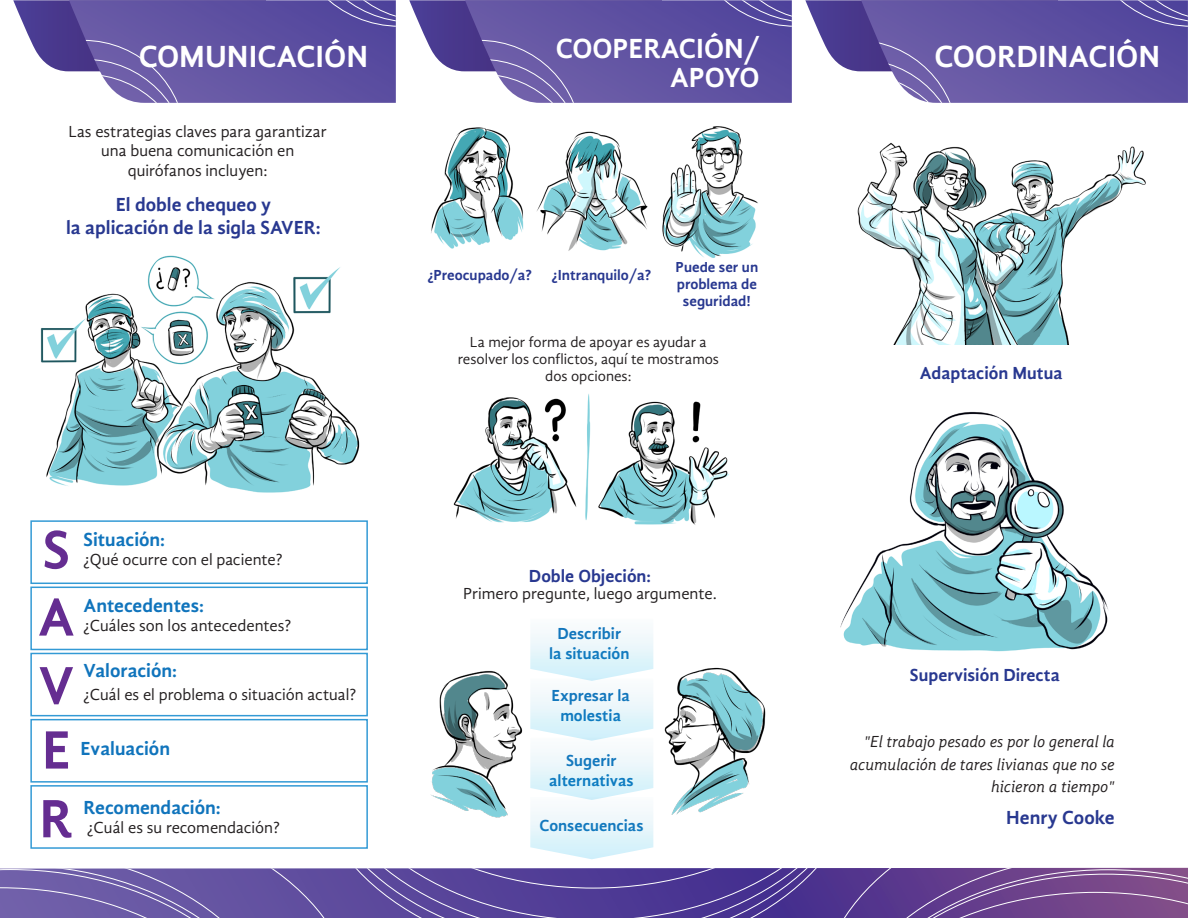
<style>
.page{position:relative;width:1188px;height:918px;background:#fff}
.page>*{position:absolute;margin:0;border:0;box-sizing:border-box;transform-origin:0 0}
.t1{font:700 31.5px "Gandhi Sans";color:#fff}
.t2{font:700 28.5px/28.8px "Gandhi Sans";color:#fff;text-align:right}
.t3{font:700 19.5px "Gandhi Sans";color:#1074bc}
.t4{font:700 19.5px/22.8px "Gandhi Sans";color:#283890;text-align:center}
.t5{font:700 18px "Gandhi Sans";color:#283890}
.t6{font:16.5px/19.8px "Gandhi Sans";color:#231f20;text-align:center}
.t7{font:italic 16.5px/22.8px "Gandhi Sans";color:#231f20;text-align:right}
.t8{font:700 16.5px/19.8px "Gandhi Sans";color:#1074bc;text-align:center}
.t9{font:15px/16.8px "Gandhi Sans";color:#231f20;text-align:center}
.t10{font:700 15px/16.8px "Gandhi Sans";color:#283890;text-align:center}
</style>
<div class="page">
<img style="left:430px;top:656px;width:336px;height:162px">
<img style="left:453px;top:394px;width:276px;height:131px">
<div style="left:30px;top:785px;width:338px;height:64px;border:2px solid #339ad5"></div>
<div style="left:30px;top:719px;width:338px;height:64px;border:2px solid #339ad5"></div>
<div style="left:30px;top:520px;width:338px;height:64px;border:2px solid #339ad5"></div>
<div style="left:30px;top:587px;width:338px;height:63px;border:2px solid #339ad5"></div>
<div style="left:30px;top:653px;width:338px;height:63px;border:2px solid #339ad5"></div>
<svg style="left:13px;top:0;width:383px;height:103px;background:#7165ab"></svg>
<svg style="left:409px;top:0;width:383px;height:103px;background:#7165ab"></svg>
<svg style="left:805px;top:0;width:383px;height:103px;background:#7165ab"></svg>
<svg style="left:0;top:868px;width:1188px;height:50px;background:#664e9b"></svg>
<img style="left:40px;top:255px;width:320px;height:238px">
<img style="left:431px;top:126px;width:327px;height:132px">
<svg style="left:530px;top:633px;width:123px;height:226px"></svg>
<svg style="left:45px;top:530px;width:23px;height:39px"></svg>
<svg style="left:39px;top:598px;width:35px;height:38px"></svg>
<svg style="left:40px;top:667px;width:33px;height:37px"></svg>
<svg style="left:46px;top:731px;width:22px;height:38px"></svg>
<svg style="left:43px;top:800px;width:28px;height:38px"></svg>
<img style="left:857px;top:143px;width:289px;height:202px">
<img style="left:840px;top:411px;width:268px;height:241px">
<h1 class="t1" style="left:139px;top:38px;width:231px">COMUNICACIÓN</h1>
<h2 class="t2" style="left:556px;top:34px;width:205px">COOPERACIÓN/<br>APOYO</h2>
<h1 class="t1" style="left:935px;top:38px;width:227px">COORDINACIÓN</h1>
<h1 class="t1" style="left:559px;top:38px;width:188px">SUPERVISIÓN</h1>
<h1 class="t1" style="left:955px;top:38px;width:188px">SUPERVISIÓN</h1>
<p class="t6" style="left:69px;top:121px;width:260px">Las estrategias claves para garantizar una buena comunicación en quirófanos incluyen:</p>
<p class="t4" style="left:66px;top:193px;width:256px">El doble chequeo y<br>la aplicación de la sigla SAVER:</p>
<p class="t3" style="left:84px;top:528px;width:83px">Situación:</p>
<p class="t6" style="left:84px;top:550px;width:201px">¿Qué ocurre con el paciente?</p>
<p class="t3" style="left:84px;top:594px;width:122px">Antecedentes:</p>
<p class="t6" style="left:84px;top:616px;width:209px">¿Cuáles son los antecedentes?</p>
<p class="t3" style="left:84px;top:659px;width:95px">Valoración:</p>
<p class="t6" style="left:84px;top:684px;width:274px">¿Cuál es el problema o situación actual?</p>
<p class="t3" style="left:81px;top:737px;width:91px">Evaluación</p>
<p class="t3" style="left:84px;top:796px;width:139px">Recomendación:</p>
<p class="t6" style="left:87px;top:818px;width:194px">¿Cuál es su recomendación?</p>
<p class="t10" style="left:428px;top:266px;width:106px">¿Preocupado/a?</p>
<p class="t10" style="left:552px;top:266px;width:101px">¿Intranquilo/a?</p>
<p class="t10" style="left:676px;top:259px;width:84px">Puede ser un problema de seguridad!</p>
<p class="t9" style="left:458px;top:334px;width:263px">La mejor forma de apoyar es ayudar a resolver los conflictos, aquí te mostramos dos opciones:</p>
<p class="t5" style="left:529px;top:566px;width:124px">Doble Objeción:</p>
<p class="t6" style="left:463px;top:584px;width:255px">Primero pregunte, luego argumente.</p>
<p class="t8" style="left:549px;top:624px;width:82px">Describir la situación</p>
<p class="t8" style="left:552px;top:685px;width:80px">Expresar la molestia</p>
<p class="t8" style="left:549px;top:750px;width:86px">Sugerir alternativas</p>
<p class="t8" style="left:539px;top:815px;width:106px">Consecuencias</p>
<p class="t5" style="left:920px;top:363px;width:144px">Adaptación Mutua</p>
<p class="t5" style="left:910px;top:664px;width:151px">Supervisión Directa</p>
<p class="t7" style="left:850px;top:730px;width:266px">"El trabajo pesado es por lo general la acumulación de tares livianas que no se hicieron a tiempo"</p>
<p class="t4" style="left:1006px;top:806px;width:110px">Henry Cooke</p>
</div>
